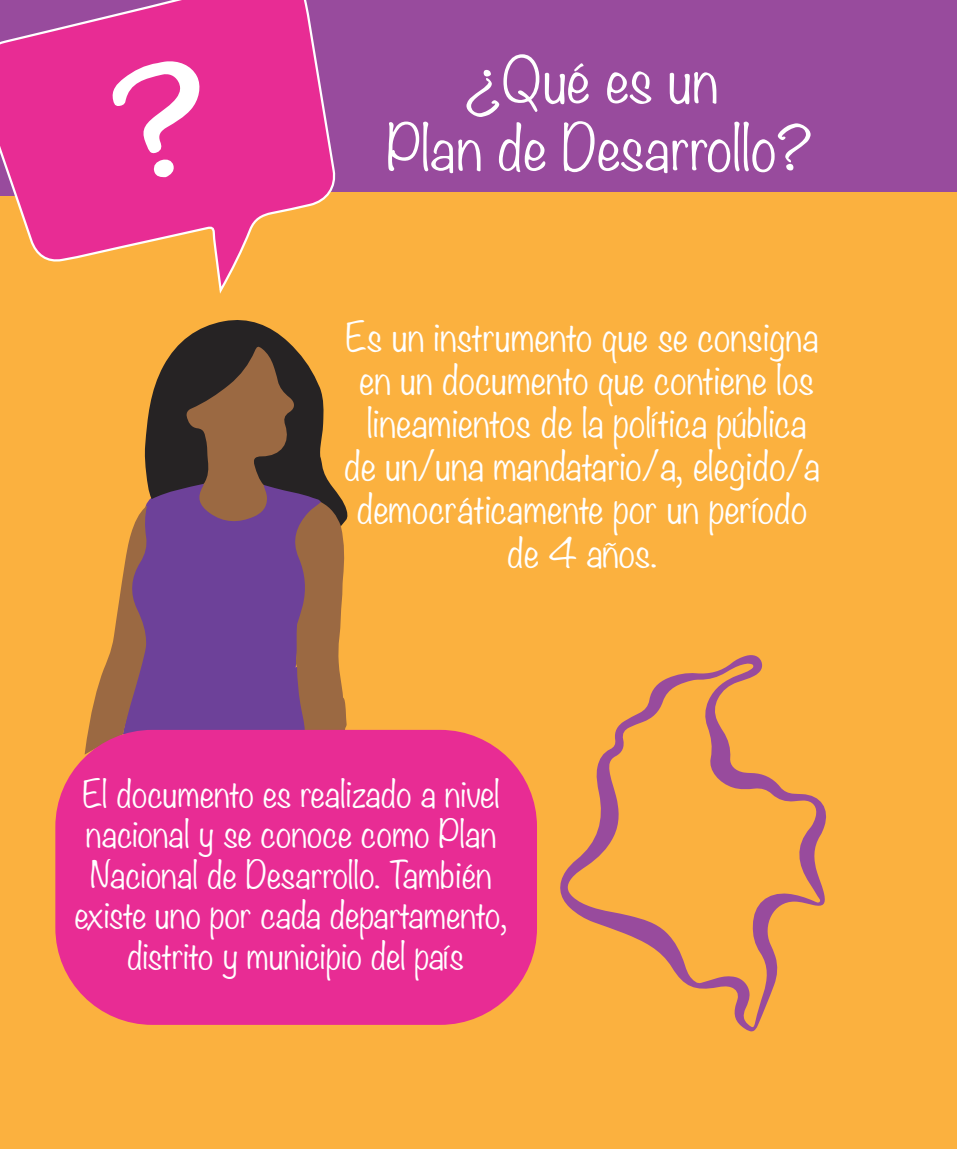
<style>
.page{position:relative;width:957px;height:1149px;background:#fff}
.page>*{position:absolute;margin:0;border:0;box-sizing:border-box;transform-origin:0 0}
.t1{font:300 56.25px/67.5px "Noteworthy";color:#fff;text-align:center}
.t2{font:300 36px/43.2px "Noteworthy";color:#fff;text-align:center}
.t3{font:300 33.75px/40.5px "Noteworthy";color:#fff;text-align:center}
</style>
<div class="page">
<div style="left:0;top:189px;width:957px;height:959px;background:#fbb13f"></div>
<svg style="left:560px;top:655px;width:266px;height:377px"></svg>
<div style="left:253px;top:0;width:704px;height:191px;background:#984b9d"></div>
<svg style="left:85px;top:320px;width:263px;height:434px"></svg>
<div style="left:55px;top:729px;width:482px;height:295px;background:#e82c94;border-radius:97px"></div>
<svg style="left:0;top:0;width:339px;height:294px"></svg>
<h1 class="t1" style="left:386px;top:45px;width:427px">¿Qué es un<br>Plan de Desarrollo?</h1>
<p class="t2" style="left:344px;top:313px;width:477px">Es un instrumento que se consigna en un documento que contiene los lineamientos de la política pública de un/una mandatario/a, elegido/a democráticamente por un período de 4 años.</p>
<p class="t3" style="left:75px;top:772px;width:434px">El documento es realizado a nivel nacional y se conoce como Plan<br>Nacional de Desarrollo. También existe uno por cada departamento, distrito y municipio del país</p>
</div>
